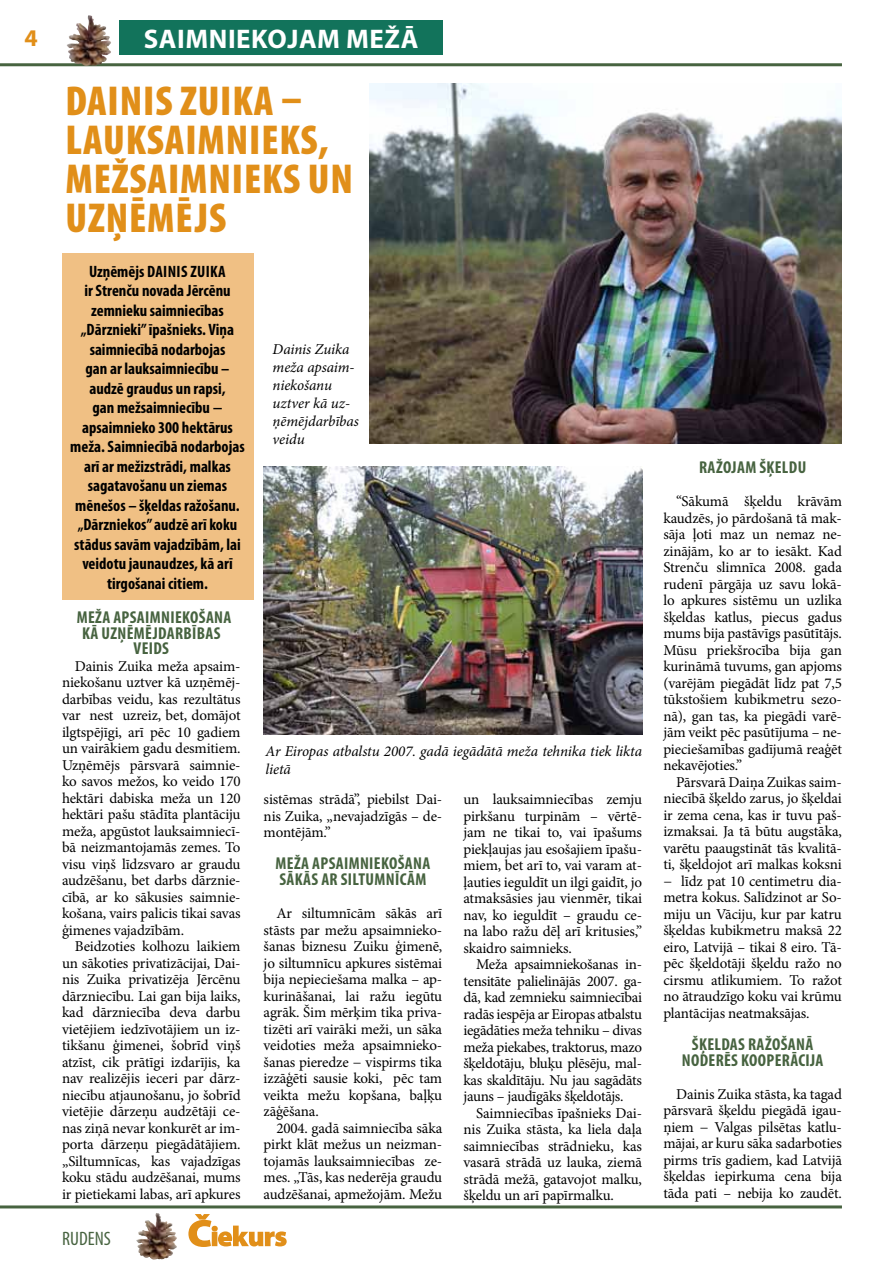
<style>
.page{position:relative;width:893px;height:1263px;background:#fff}
.page>*{position:absolute;margin:0;border:0;box-sizing:border-box;transform-origin:0 0}
.t1{font:900 condensed 42px/39px "Myriad Pro";letter-spacing:.02em;color:#e18f19}
.t2{font:700 27px "Myriad Pro";letter-spacing:.02em;color:#fff}
.t3{font:700 24px "Myriad Pro";color:#e18f19}
.t4{font:condensed 19.5px "Myriad Pro";color:#476340}
.t5{font:700 condensed 17.25px/15.8px "Myriad Pro";letter-spacing:.02em;color:#476340;text-align:center}
.t6{font:700 condensed 16.5px/19.5px "Myriad Pro";color:#000;text-align:center}
.t7{font:15px/16.5px "Minion Pro";letter-spacing:-.01em;color:#000;text-align:justify}
.t8{font:italic 15px/18px "Minion Pro";letter-spacing:-.005em;color:#000}
</style>
<div class="page">
<hr style="left:0;top:63px;width:842px;height:3px;background:#476340">
<hr style="left:0;top:1205px;width:842px;height:3px;background:#476340">
<img style="left:73px;top:15px;width:16px;height:20px">
<img style="left:138px;top:1213px;width:18px;height:26px">
<svg style="left:188px;top:1214px;width:99px;height:33px"></svg>
<img style="left:370px;top:84px;width:472px;height:360px">
<img style="left:264px;top:466px;width:378px;height:268px">
<div style="left:120px;top:20px;width:323px;height:34px;background:#12735b"></div>
<div style="left:62px;top:253px;width:191px;height:347px;background:#f0c084"></div>
<h3 class="t3" style="left:24px;top:22px;width:15px">4</h3>
<h2 class="t2" style="left:144px;top:21px;width:276px">SAIMNIEKOJAM MEŽĀ</h2>
<h1 class="t1" style="left:65px;top:82px;width:289px">DAINIS ZUIKA –<br>LAUKSAIMNIEKS,<br>MEŽSAIMNIEKS UN<br>UZŅĒMĒJS</h1>
<p class="t6" style="left:70px;top:261px;width:176px">Uzņēmējs Dainis Zuika<br>ir Strenču novada Jērcēnu zemnieku saimniecības „Dārznieki” īpašnieks. Viņa saimniecībā nodarbojas<br>gan ar lauksaimniecību – audzē graudus un rapsi,<br>gan mežsaimniecību − apsaimnieko 300 hektārus meža. Saimniecībā nodarbojas arī ar mežizstrādi, malkas sagatavošanu un ziemas mēnešos – šķeldas ražošanu. „Dārzniekos” audzē arī koku stādus savām vajadzībām, lai veidotu jaunaudzes, kā arī tirgošanai citiem.</p>
<p class="t8" style="left:273px;top:340px;width:88px">Dainis Zuika meža apsaim&shy;niekošanu uztver kā uz&shy;ņēmējdarbības veidu</p>
<p class="t5" style="left:77px;top:609px;width:156px">Meža apsaimniekošana kā uzņēmējdarbības veids</p>
<p class="t7" style="left:62px;top:658px;width:180px;text-indent:13px">Dainis Zuika meža apsaim&shy;niekošanu uztver kā uzņēmēj&shy;darbības veidu, kas rezultātus var nest uzreiz, bet, domājot ilgtspējīgi, arī pēc 10 gadiem un vairākiem gadu desmitiem.<br>Uzņēmējs pārsvarā saimnie&shy;ko savos mežos, ko veido 170 hektāri dabiska meža un 120 hektāri pašu stādīta plantāciju meža, apgūstot lauksaimniecī&shy;bā neizmantojamās zemes. To visu viņš līdzsvaro ar graudu audzēšanu, bet darbs dārznie&shy;cībā, ar ko sākusies saimnie&shy;košana, vairs palicis tikai savas ģimenes vajadzībām.</p>
<p class="t7" style="left:62px;top:938px;width:180px;text-indent:13px">Beidzoties kolhozu laikiem un sākoties privatizācijai, Dai&shy;nis Zuika privatizēja Jērcēnu dārzniecību. Lai gan bija laiks, kad dārzniecība deva darbu vietējiem iedzīvotājiem un iz&shy;tikšanu ģimenei, šobrīd viņš atzīst, cik prātīgi izdarījis, ka nav realizējis ieceri par dārz&shy;niecību atjaunošanu, jo šobrīd vietējie dārzeņu audzētāji ce&shy;nas ziņā nevar konkurēt ar im&shy;porta dārzeņu piegādātājiem. „Siltumnīcas, kas vajadzīgas koku stādu audzēšanai, mums ir pietiekami labas, arī apkures</p>
<h3 class="t4" style="left:62px;top:1227px;width:50px">RUDENS</h3>
<p class="t8" style="left:266px;top:742px;width:378px">Ar Eiropas atbalstu 2007. gadā iegādātā meža tehnika tiek likta lietā</p>
<p class="t7" style="left:264px;top:791px;width:180px">sistēmas strādā”, piebilst Dai&shy;nis Zuika, „nevajadzīgās – de&shy;montējām.”</p>
<p class="t5" style="left:276px;top:855px;width:156px;text-align:left">Meža apsaimniekošana sākās ar siltumnīcām</p>
<p class="t7" style="left:264px;top:905px;width:180px;text-indent:13px">Ar siltumnīcām sākās arī stāsts par mežu apsaimnieko&shy;šanas biznesu Zuiku ģimenē, jo siltumnīcu apkures sistēmai bija nepieciešama malka – ap&shy;kurināšanai, lai ražu iegūtu agrāk. Šim mērķim tika priva&shy;tizēti arī vairāki meži, un sāka veidoties meža apsaimnieko&shy;šanas pieredze − vispirms tika izzāģēti sausie koki, pēc tam veikta mežu kopšana, baļķu zāģēšana.</p>
<p class="t7" style="left:264px;top:1119px;width:180px;text-indent:13px">2004. gadā saimniecība sāka pirkt klāt mežus un neizman&shy;tojamās lauksaimniecības ze&shy;mes. „Tās, kas nederēja graudu audzēšanai, apmežojām. Mežu</p>
<p class="t7" style="left:463px;top:791px;width:180px">un lauksaimniecības zemju pirkšanu turpinām – vērtē&shy;jam ne tikai to, vai īpašums piekļaujas jau esošajiem īpašu&shy;miem, bet arī to, vai varam at&shy;ļauties ieguldīt un ilgi gaidīt, jo atmaksāsies jau vienmēr, tikai nav, ko ieguldīt – graudu ce&shy;na labo ražu dēļ arī kritusies,” skaidro saimnieks.</p>
<p class="t7" style="left:463px;top:956px;width:180px;text-indent:13px">Meža apsaimniekošanas in&shy;tensitāte palielinājās 2007. ga&shy;dā, kad zemnieku saimniecībai radās iespēja ar Eiropas atbalstu iegādāties meža tehniku – divas meža piekabes, traktorus, mazo šķeldotāju, bluķu plēsēju, mal&shy;kas skaldītāju. Nu jau sagādāts jauns – jaudīgāks šķeldotājs.</p>
<p class="t7" style="left:463px;top:1104px;width:180px;text-indent:13px">Saimniecības īpašnieks Dai&shy;nis Zuika stāsta, ka liela daļa saimniecības strādnieku, kas vasarā strādā uz lauka, ziemā strādā mežā, gatavojot malku, šķeldu un arī papīrmalku.</p>
<p class="t5" style="left:699px;top:459px;width:109px">Ražojam šķeldu</p>
<p class="t7" style="left:663px;top:493px;width:180px;text-indent:13px">“Sākumā šķeldu krāvām kaudzēs, jo pārdošanā tā mak&shy;sāja ļoti maz un nemaz ne&shy;zinājām, ko ar to iesākt. Kad Strenču slimnīca 2008. gada rudenī pārgāja uz savu lokā&shy;lo apkures sistēmu un uzlika šķeldas katlus, piecus gadus mums bija pastāvīgs pasūtītājs.<br>Mūsu priekšrocība bija gan kurināmā tuvums, gan apjoms (varējām piegādāt līdz pat 7,5 tūkstošiem kubikmetru sezo&shy;nā), gan tas, ka piegādi varē&shy;jām veikt pēc pasūtījuma – ne&shy;pieciešamības gadījumā reaģēt nekavējoties.”</p>
<p class="t7" style="left:663px;top:774px;width:180px;text-indent:13px">Pārsvarā Daiņa Zuikas saim&shy;niecībā šķeldo zarus, jo šķeldai ir zema cena, kas ir tuvu paš&shy;izmaksai. Ja tā būtu augstāka, varētu paaugstināt tās kvalitā&shy;ti, šķeldojot arī malkas koksni − līdz pat 10 centimetru dia&shy;metra kokus. Salīdzinot ar So&shy;miju un Vāciju, kur par katru šķeldas kubikmetru maksā 22 eiro, Latvijā – tikai 8 eiro. Tā&shy;pēc šķeldotāji šķeldu ražo no cirsmu atlikumiem. To ražot no ātraudzīgo koku vai krūmu plantācijas neatmaksājas.</p>
<p class="t5" style="left:682px;top:1036px;width:143px">Šķeldas ražošanā noderēs kooperācija</p>
<p class="t7" style="left:663px;top:1086px;width:180px;text-indent:13px">Dainis Zuika stāsta, ka tagad pārsvarā šķeldu piegādā igau&shy;ņiem − Valgas pilsētas katlu&shy;mājai, ar kuru sāka sadarboties pirms trīs gadiem, kad Latvijā šķeldas iepirkuma cena bija tāda pati – nebija ko zaudēt.</p>
</div>
